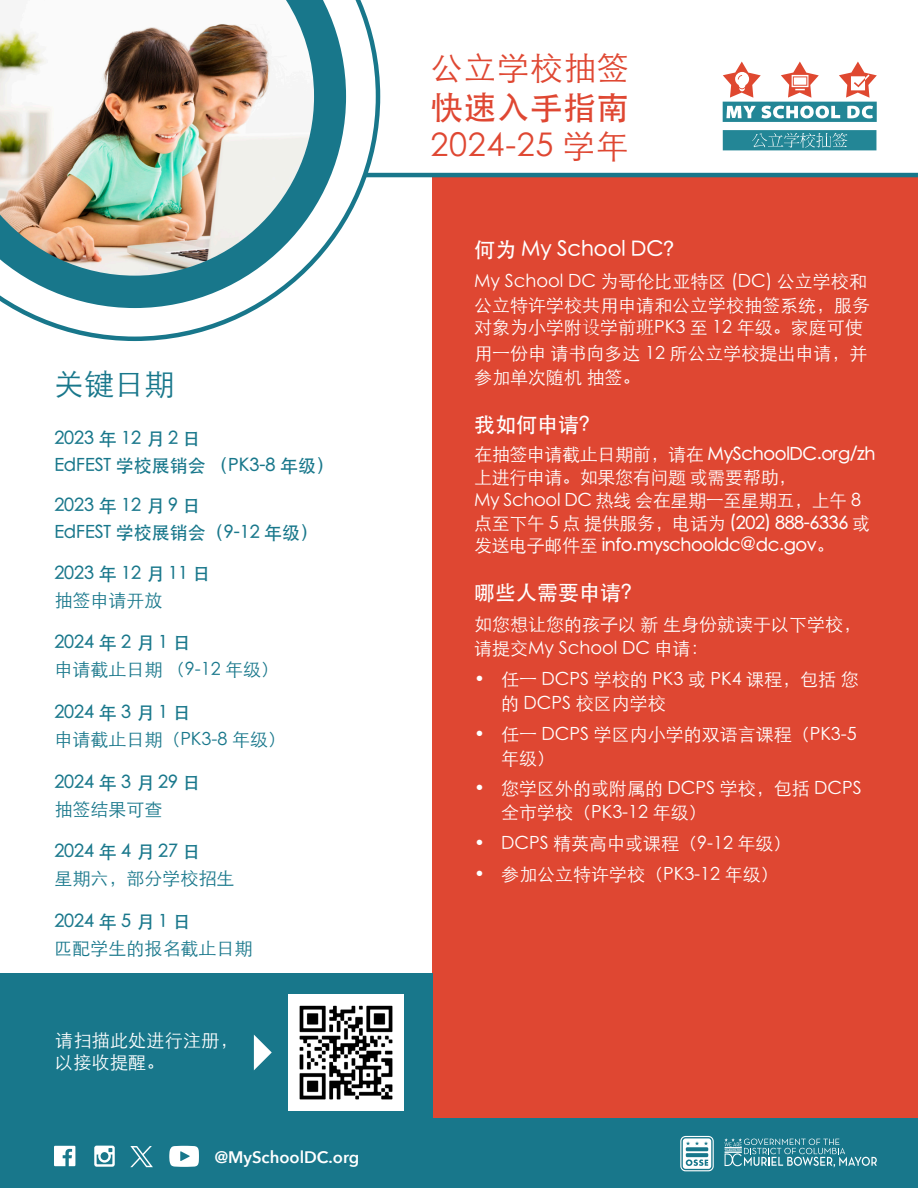
<style>
.page{position:relative;width:918px;height:1188px;background:#fff}
.page>*{position:absolute;margin:0;border:0;box-sizing:border-box;transform-origin:0 0}
.t1{font:300 32.55px "ST Heiti SC";letter-spacing:.02em;color:#df4732}
.t2{font:500 32.55px "ST Heiti SC";letter-spacing:.02em;color:#df4732}
.t3{font:300 30px "ST Heiti SC";color:#18778b}
.t4{font:500 21px "ST Heiti SC";color:#fff}
.t5{font:300 18px/24px "ST Heiti SC";color:#fff}
.t6{font:300 18px/22.8px "ST Heiti SC";letter-spacing:-.02em;color:#fff}
.t7{font:500 18px "ST Heiti SC";color:#18778b}
.t8{font:300 18px "ST Heiti SC";color:#18778b}
.t9{font:600 16.65px "Avenir Next";color:#fff}
.s1{font-family:"Adobe Ming Std"}
.s2{font-family:"Koz Min Pr 6 N";font-weight:400}
.s3{font-weight:500}
</style>
<div class="page">
<div style="left:432px;top:177px;width:486px;height:984px;background:#df4732"></div>
<div style="left:0;top:1119px;width:918px;height:69px;background:#18778b"></div>
<div style="left:0;top:973px;width:432px;height:146px;background:#18778b"></div>
<svg style="left:254px;top:1035px;width:18px;height:35px"></svg>
<img style="left:288px;top:995px;width:116px;height:115px">
<svg style="left:11px;top:0;width:369px;height:341px"></svg>
<svg style="left:0;top:0;width:346px;height:308px;fill:#18778b"></svg>
<img style="left:0;top:0;width:314px;height:276px">
<hr style="left:366px;top:173px;width:552px;height:4px;background:#18778b">
<svg style="left:723px;top:62px;width:154px;height:60px"></svg>
<svg style="left:723px;top:130px;width:153px;height:20px;background:#348f9e"></svg>
<svg style="left:680px;top:1136px;width:34px;height:35px"></svg>
<svg style="left:725px;top:1138px;width:152px;height:29px"></svg>
<svg style="left:94px;top:1146px;width:21px;height:21px"></svg>
<svg style="left:54px;top:1146px;width:21px;height:20px"></svg>
<svg style="left:169px;top:1146px;width:30px;height:21px"></svg>
<svg style="left:130px;top:1146px;width:23px;height:21px"></svg>
<p class="t3" style="left:54px;top:358px;width:121px">关键日期</p>
<p class="t7" style="left:54px;top:429px;width:148px">2023 年 12 月 2 日</p>
<p class="t7" style="left:54px;top:456px;width:281px">EdFEST 学校展销会 （PK3-8 年级）</p>
<p class="t7" style="left:54px;top:496px;width:148px">2023 年 12 月 9 日</p>
<p class="t7" style="left:54px;top:523px;width:265px">EdFEST 学校展销会（9-12 年级）</p>
<p class="t7" style="left:54px;top:563px;width:158px">2023 年 12 月 11 日</p>
<p class="t8" style="left:54px;top:584px;width:110px">抽签申请开放</p>
<p class="t7" style="left:54px;top:633px;width:138px">2024 年 2 月 1 日</p>
<p class="t8" style="left:54px;top:654px;width:226px">申请截止日期 （9-12 年级）</p>
<p class="t7" style="left:54px;top:703px;width:138px">2024 年 3 月 1 日</p>
<p class="t8" style="left:54px;top:724px;width:233px">申请截止日期（PK3-8 年级）</p>
<p class="t7" style="left:54px;top:772px;width:148px">2024 年 3 月 29 日</p>
<p class="t8" style="left:54px;top:793px;width:110px">抽签结果可查</p>
<p class="t7" style="left:54px;top:842px;width:148px">2024 年 4 月 27 日</p>
<p class="t8" style="left:54px;top:863px;width:182px">星期六，部分学校招生</p>
<p class="t7" style="left:54px;top:912px;width:138px">2024 年 5 月 1 日</p>
<p class="t8" style="left:54px;top:933px;width:200px">匹配学生的报名截止日期</p>
<p class="t5" style="left:55px;top:1028px;width:184px;line-height:21.6px">请扫描此处进行注册，以接收提醒。</p>
<p class="t9" style="left:215px;top:1143px;width:146px">@MySchoolDC.org</p>
<p class="t1" style="left:431px;top:40px;width:200px">公立学校抽签</p>
<p class="t2" style="left:431px;top:89px;width:200px">快速入手指南</p>
<p class="t1" style="left:431px;top:118px;width:200px">2024-25 学年</p>
<p class="t4" style="left:474px;top:238px;width:212px">何为 My School DC？</p>
<p class="t5" style="left:474px;top:268px;width:397px;line-height:23.4px">My School DC 为哥伦比亚特区 (DC) 公立学校和公立特许学校共用申请和公立学校抽签系统，服务对象为小学附<span class="s1">设</span>学前<span class="s2">班</span>PK3 至 12 年级。家庭可使</p>
<p class="t5" style="left:474px;top:339px;width:395px">用一份申 请书向多达 12 所公立学校提出申请，并参加单次随机 抽签。</p>
<p class="t4" style="left:474px;top:413px;width:127px">我如何申请？</p>
<p class="t6" style="left:474px;top:441px;width:403px">在抽签申请截止日期前，请在 <span class="s3">MySchoolDC.org/zh</span>上进行申请。如果您有问题 或需要帮助，<br>My School DC 热线 会在星期一至星期五，上午 8点至下午 5 点 提供服务，电话为 <span class="s3">(202) 888-6336</span> 或发送电子邮件至 <span class="s3">info.myschooldc@dc.gov</span>。</p>
<p class="t4" style="left:474px;top:581px;width:169px">哪些人需要申请？</p>
<p class="t5" style="left:474px;top:611px;width:388px">如您想让您的孩子以 新 生身份就读于以下学校，请提交My School DC 申请：</p>
<p class="t5" style="left:501px;top:666px;width:359px;text-indent:-27px">• 任一 DCPS 学校的 PK3 或 PK4 课程，包括 您的 DCPS 校区内学校</p>
<p class="t5" style="left:501px;top:720px;width:357px;text-indent:-27px">• 任一 DCPS 学区内小学的双语言课程（PK3-5年级）</p>
<p class="t5" style="left:501px;top:775px;width:362px;text-indent:-27px">• 您学区外的或附属的 DCPS 学校，包括 DCPS全市学校（PK3-12 年级）</p>
<p class="t5" style="left:474px;top:830px;width:319px">• DCPS 精英高中或课程（9-12 年级）</p>
<p class="t5" style="left:474px;top:861px;width:306px">• 参加公立特许学校（PK3-12 年级）</p>
</div>
